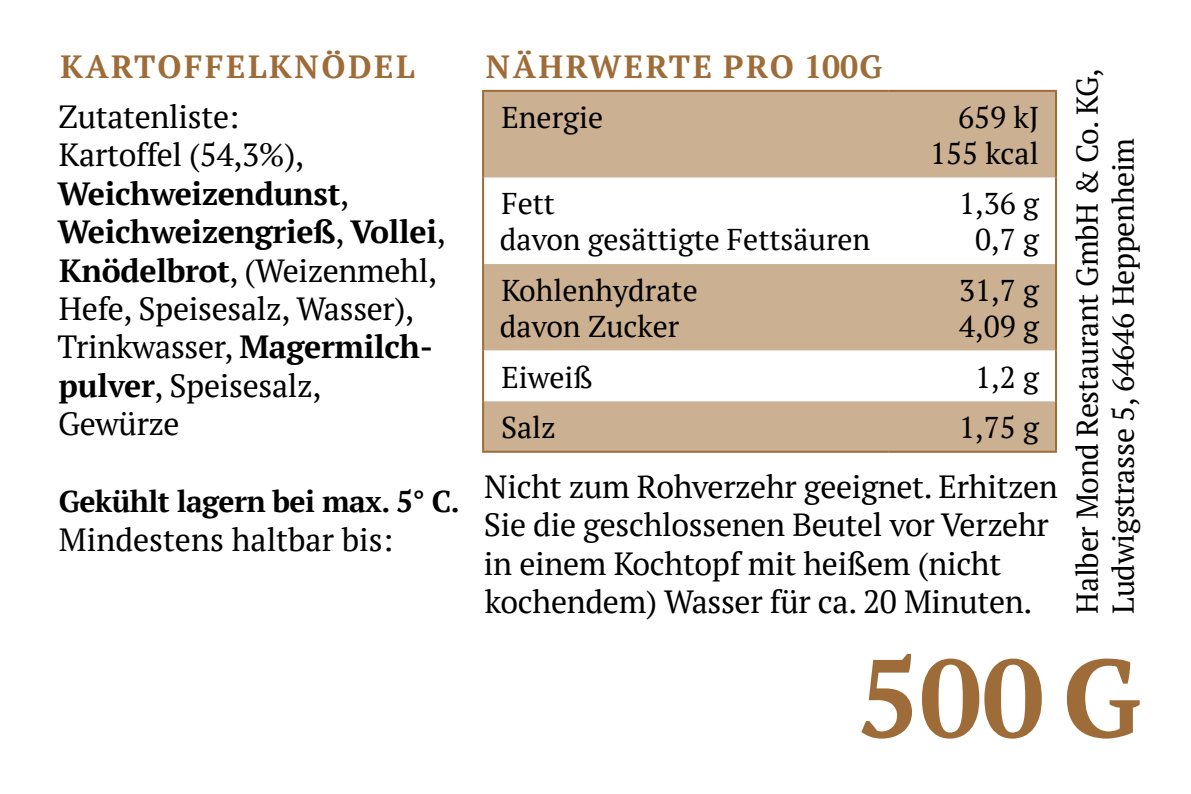
<style>
.page{position:relative;width:1191px;height:794px;background:#fff}
.page>*{position:absolute;margin:0;border:0;box-sizing:border-box;transform-origin:0 0}
.t1{font:700 110.4px "PT Serif";color:#9e6c38}
.t2{font:32px/38.4px "PT Serif";letter-spacing:-.01em;color:#000}
.t3{font:700 32px "PT Serif";letter-spacing:.08em;color:#9e6c38}
.t4{font:30px/36px "PT Serif";color:#000}
.t5{font:700 30px "PT Serif";letter-spacing:-.02em;color:#000}
.s1{font-weight:700}
</style>
<div class="page">
<div style="left:484px;top:92px;width:571px;height:85px;background:#ccb092"></div>
<div style="left:484px;top:264px;width:571px;height:187px;background:#ccb092"></div>
<svg style="left:484px;top:350px;width:571px;height:51px"></svg>
<hr style="left:482px;top:90px;width:406px;height:2px;background:#9e6c38">
<hr style="left:482px;top:92px;width:2px;height:85px;background:#9e6c38">
<hr style="left:888px;top:90px;width:169px;height:2px;background:#9e6c38">
<hr style="left:1055px;top:92px;width:2px;height:85px;background:#9e6c38">
<hr style="left:482px;top:177px;width:2px;height:87px;background:#9e6c38">
<hr style="left:1055px;top:177px;width:2px;height:87px;background:#9e6c38">
<hr style="left:482px;top:264px;width:2px;height:86px;background:#9e6c38">
<hr style="left:1055px;top:264px;width:2px;height:86px;background:#9e6c38">
<hr style="left:482px;top:350px;width:2px;height:51px;background:#9e6c38">
<hr style="left:1055px;top:350px;width:2px;height:51px;background:#9e6c38">
<hr style="left:482px;top:401px;width:2px;height:50px;background:#9e6c38">
<hr style="left:1055px;top:401px;width:2px;height:50px;background:#9e6c38">
<hr style="left:482px;top:451px;width:406px;height:2px;background:#9e6c38">
<hr style="left:888px;top:451px;width:169px;height:2px;background:#9e6c38">
<p class="t3" style="left:60px;top:45px;width:356px">KARTOFFELKNÖDEL</p>
<p class="t2" style="left:58px;top:97px;width:390px">Zutatenliste:<br>Kartoffel (54,3%),<br><span class="s1">Weichweizendunst</span>,<br><span class="s1">Weichweizengrieß</span>, <span class="s1">Vollei</span>,<br><span class="s1">Knödelbrot</span>, (Weizenmehl,<br>Hefe, Speisesalz, Wasser),<br>Trinkwasser, <span class="s1">Magermilch&shy;pulver</span>, Speisesalz,<br>Gewürze</p>
<p class="t5" style="left:59px;top:481px;width:402px">Gekühlt lagern bei max. 5° C.</p>
<p class="t2" style="left:59px;top:519px;width:336px">Mindestens haltbar bis:</p>
<p class="t3" style="left:486px;top:45px;width:398px">NÄHRWERTE PRO 100G</p>
<p class="t4" style="left:501px;top:99px;width:103px">Energie</p>
<p class="t4" style="left:930px;top:99px;width:111px;text-align:right">659 kJ<br>155 kcal</p>
<p class="t4" style="left:500px;top:185px;width:372px">Fett<br>davon gesättigte Fettsäuren</p>
<p class="t4" style="left:959px;top:185px;width:81px;text-align:center">1,36 g<br>0,7 g</p>
<p class="t4" style="left:500px;top:272px;width:199px">Kohlenhydrate davon Zucker</p>
<p class="t4" style="left:959px;top:272px;width:81px">31,7 g<br>4,09 g</p>
<p class="t4" style="left:501px;top:358px;width:93px">Eiweiß</p>
<p class="t4" style="left:975px;top:358px;width:65px">1,2 g</p>
<p class="t4" style="left:501px;top:409px;width:56px">Salz</p>
<p class="t4" style="left:959px;top:409px;width:81px">1,75 g</p>
<p class="t2" style="left:484px;top:467px;width:575px">Nicht zum Rohverzehr geeignet. Erhitzen Sie die geschlossenen Beutel vor Verzehr in einem Kochtopf mit heißem (nicht kochendem) Wasser für ca. 20 Minuten.</p>
<p class="t4" style="left:1069px;top:613px;width:547px;rotate:-90deg">Halber Mond Restaurant GmbH &amp; Co. KG,<br>Ludwigstrasse 5, 64646 Heppenheim</p>
<h1 class="t1" style="left:857px;top:624px;width:285px">500 G</h1>
</div>
